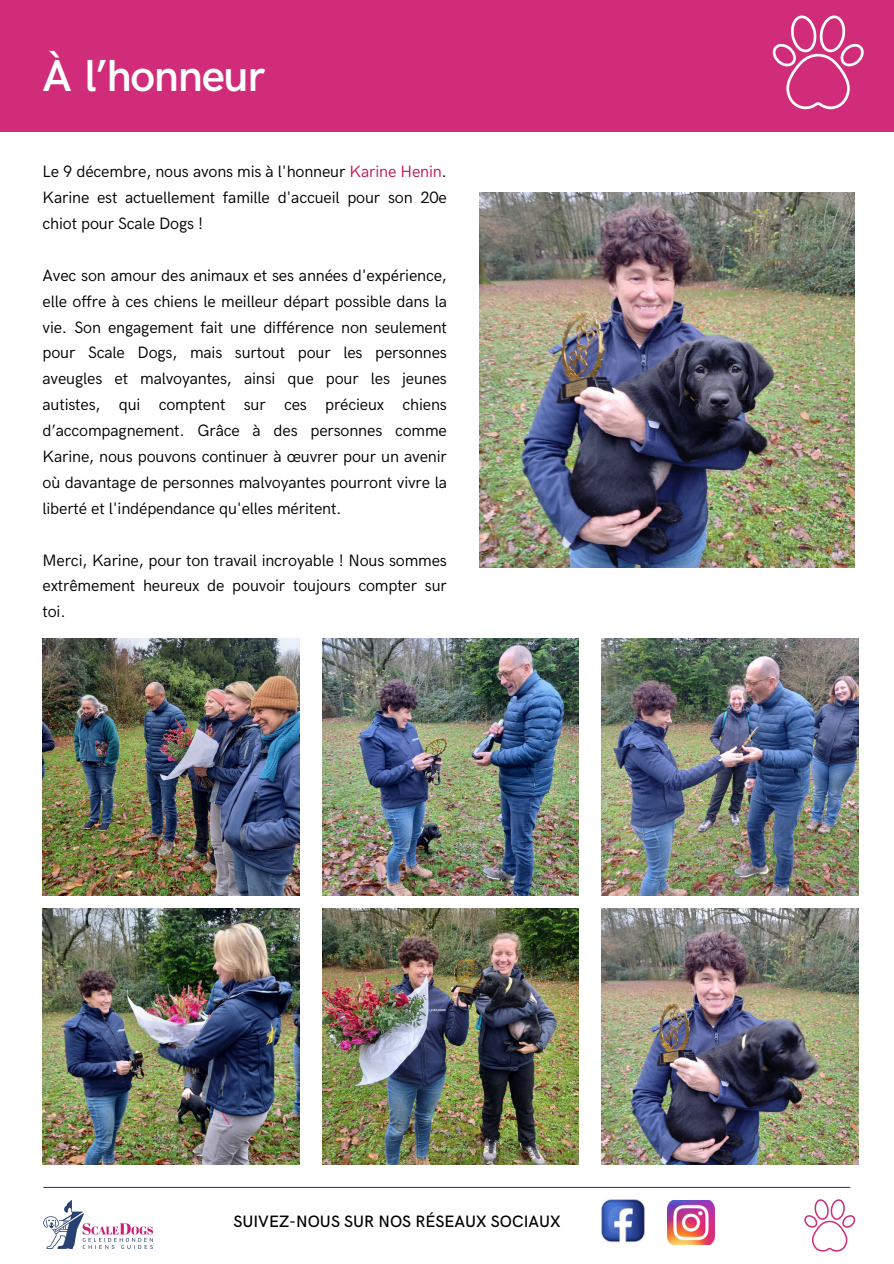
<style>
.page{position:relative;width:894px;height:1264px;background:#fff}
.page>*{position:absolute;margin:0;border:0;box-sizing:border-box;transform-origin:0 0}
.t1{font:600 45px "HK Grotesk";letter-spacing:-.03em;color:#fff}
.t2{font:16.5px/25.8px "HK Grotesk";letter-spacing:-.01em;color:#000;text-align:justify}
.t3{font:500 16.5px "HK Grotesk";color:#000}
.s1{color:#bc175c}
</style>
<div class="page">
<div style="left:0;top:0;width:893px;height:132px;background:#d02c79"></div>
<hr style="left:43px;top:1186px;width:807px;height:1px;background:#5e17eb">
<img style="left:601px;top:1199px;width:44px;height:44px">
<img style="left:667px;top:1200px;width:47px;height:44px">
<svg style="left:804px;top:1199px;width:51px;height:52px"></svg>
<svg style="left:772px;top:15px;width:91px;height:95px"></svg>
<img style="left:43px;top:1200px;width:110px;height:48px">
<img style="left:43px;top:908px;width:256px;height:256px">
<img style="left:322px;top:908px;width:256px;height:256px">
<img style="left:601px;top:639px;width:257px;height:256px">
<img style="left:43px;top:639px;width:256px;height:256px">
<img style="left:322px;top:639px;width:256px;height:256px">
<img style="left:479px;top:192px;width:375px;height:375px">
<img style="left:601px;top:908px;width:257px;height:256px">
<p class="t1" style="left:43px;top:51px;width:224px">À l’honneur</p>
<h1 class="t2" style="left:43px;top:159px;width:406px">Le 9 décembre, nous avons mis à l'honneur <span class="s1">Karine Henin</span>.<br>Karine est actuellement famille d'accueil pour son 20e chiot pour Scale Dogs !</h1>
<p class="t2" style="left:43px;top:263px;width:406px">Avec son amour des animaux et ses années d'expérience, elle offre à ces chiens le meilleur départ possible dans la vie. Son engagement fait une différence non seulement pour Scale Dogs, mais surtout pour les personnes aveugles et malvoyantes, ainsi que pour les jeunes autistes, qui comptent sur ces précieux chiens d’accompagnement. Grâce à des personnes comme Karine, nous pouvons continuer à œuvrer pour un avenir où davantage de personnes malvoyantes pourront vivre la liberté et l'indépendance qu'elles méritent.</p>
<p class="t2" style="left:43px;top:547px;width:406px">Merci, Karine, pour ton travail incroyable ! Nous sommes extrêmement heureux de pouvoir toujours compter sur toi.</p>
<p class="t3" style="left:233px;top:1211px;width:328px">SUIVEZ-NOUS SUR NOS RÉSEAUX SOCIAUX</p>
</div>
